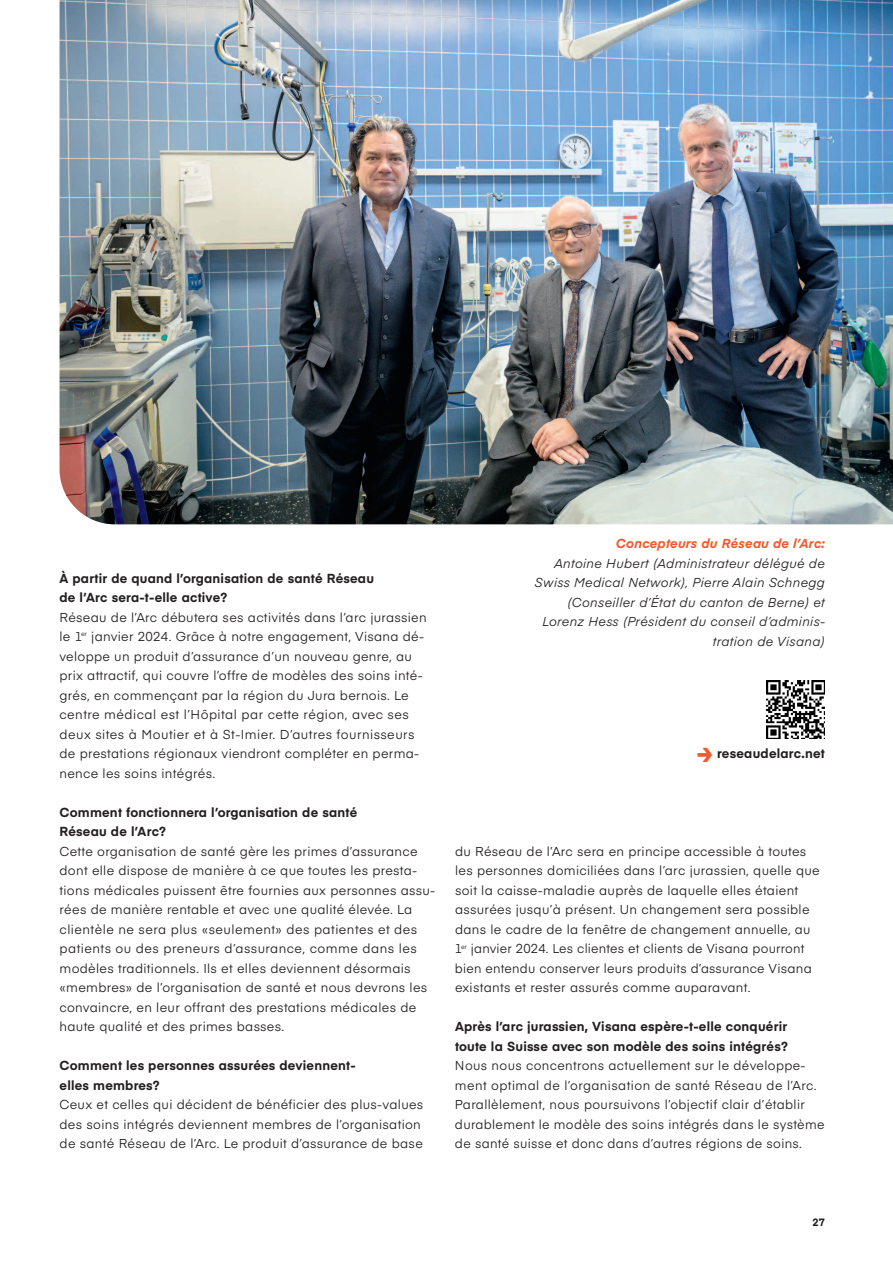
<style>
.page{position:relative;width:893px;height:1263px;background:#fff}
.page>*{position:absolute;margin:0;border:0;box-sizing:border-box;transform-origin:0 0}
.t1{font:700 12.9px/19.5px "Eina 03";letter-spacing:.015em;color:#231f20}
.t2{font:italic 700 12.9px "Eina 03";letter-spacing:.015em;color:#f1592f}
.t3{font:12.75px/19.5px "Eina 03";letter-spacing:.025em;color:#231f20}
.t4{font:italic 12.75px/19.5px "Eina 03";letter-spacing:.025em;color:#231f20;text-align:right}
.t5{font:700 10.5px "Eina 03";color:#231f20}
.s1{font-size:27px;color:#f1592f}
</style>
<div class="page">
<img style="left:60px;top:0;width:833px;height:524px">
<img style="left:766px;top:680px;width:59px;height:59px">
<p class="t1" style="left:60px;top:570px;width:316px">À partir de quand l’organisation de santé Réseau de l’Arc sera-t-elle active?</p>
<p class="t3" style="left:60px;top:609px;width:369px">Réseau de l’Arc débutera ses activités dans l’arc jurassien le 1<sup>er</sup> janvier 2024. Grâce à notre engagement, Visana dé&shy;veloppe un produit d’assurance d’un nouveau genre, au prix attractif, qui couvre l’offre de modèles des soins inté&shy;grés, en commençant par la région du Jura bernois. Le centre médical est l’Hôpital par cette région, avec ses deux sites à Moutier et à St-Imier. D’autres fournisseurs de prestations régionaux viendront compléter en perma&shy;nence les soins intégrés.</p>
<p class="t1" style="left:60px;top:804px;width:299px">Comment fonctionnera l’organisation de santé<br>Réseau de l’Arc?</p>
<p class="t3" style="left:60px;top:843px;width:377px">Cette organisation de santé gère les primes d’assurance dont elle dispose de manière à ce que toutes les presta&shy;tions médicales puissent être fournies aux personnes assu&shy;rées de manière rentable et avec une qualité élevée. La clientèle ne sera plus «seulement» des patientes et des patients ou des preneurs d’assurance, comme dans les modèles traditionnels. Ils et elles deviennent désormais «membres» de l’organisation de santé et nous devrons les convaincre, en leur offrant des prestations médicales de haute qualité et des primes basses.</p>
<p class="t1" style="left:60px;top:1057px;width:298px">Comment les personnes assurées deviennent&shy;elles membres?</p>
<p class="t3" style="left:60px;top:1096px;width:365px">Ceux et celles qui décident de bénéficier des plus-values des soins intégrés deviennent membres de l’organisation de santé Réseau de l’Arc. Le produit d’assurance de base</p>
<p class="t2" style="left:616px;top:539px;width:210px">Concepteurs du Réseau de l’Arc:</p>
<p class="t4" style="left:535px;top:555px;width:292px">Antoine Hubert (Administrateur délégué de Swiss Medical Network), Pierre Alain Schnegg (Conseiller d’État du canton de Berne) et Lorenz Hess (Président du conseil d’adminis&shy;tration de Visana)</p>
<p class="t1" style="left:697px;top:745px;width:129px"><span class="s1">≥</span> reseaudelarc.net</p>
<p class="t3" style="left:455px;top:843px;width:366px">du Réseau de l’Arc sera en principe accessible à toutes les personnes domiciliées dans l’arc jurassien, quelle que soit la caisse-maladie auprès de laquelle elles étaient assurées jusqu’à présent. Un changement sera possible dans le cadre de la fenêtre de changement annuelle, au 1<sup>er</sup> janvier 2024. Les clientes et clients de Visana pourront bien entendu conserver leurs produits d’assurance Visana existants et rester assurés comme auparavant.</p>
<p class="t1" style="left:455px;top:1018px;width:334px">Après l’arc jurassien, Visana espère-t-elle conquérir toute la Suisse avec son modèle des soins intégrés?</p>
<p class="t3" style="left:455px;top:1057px;width:371px">Nous nous concentrons actuellement sur le développe&shy;ment optimal de l’organisation de santé Réseau de l’Arc.<br>Parallèlement, nous poursuivons l’objectif clair d’établir durablement le modèle des soins intégrés dans le système de santé suisse et donc dans d’autres régions de soins.</p>
<p class="t5" style="left:812px;top:1219px;width:14px">27</p>
</div>
